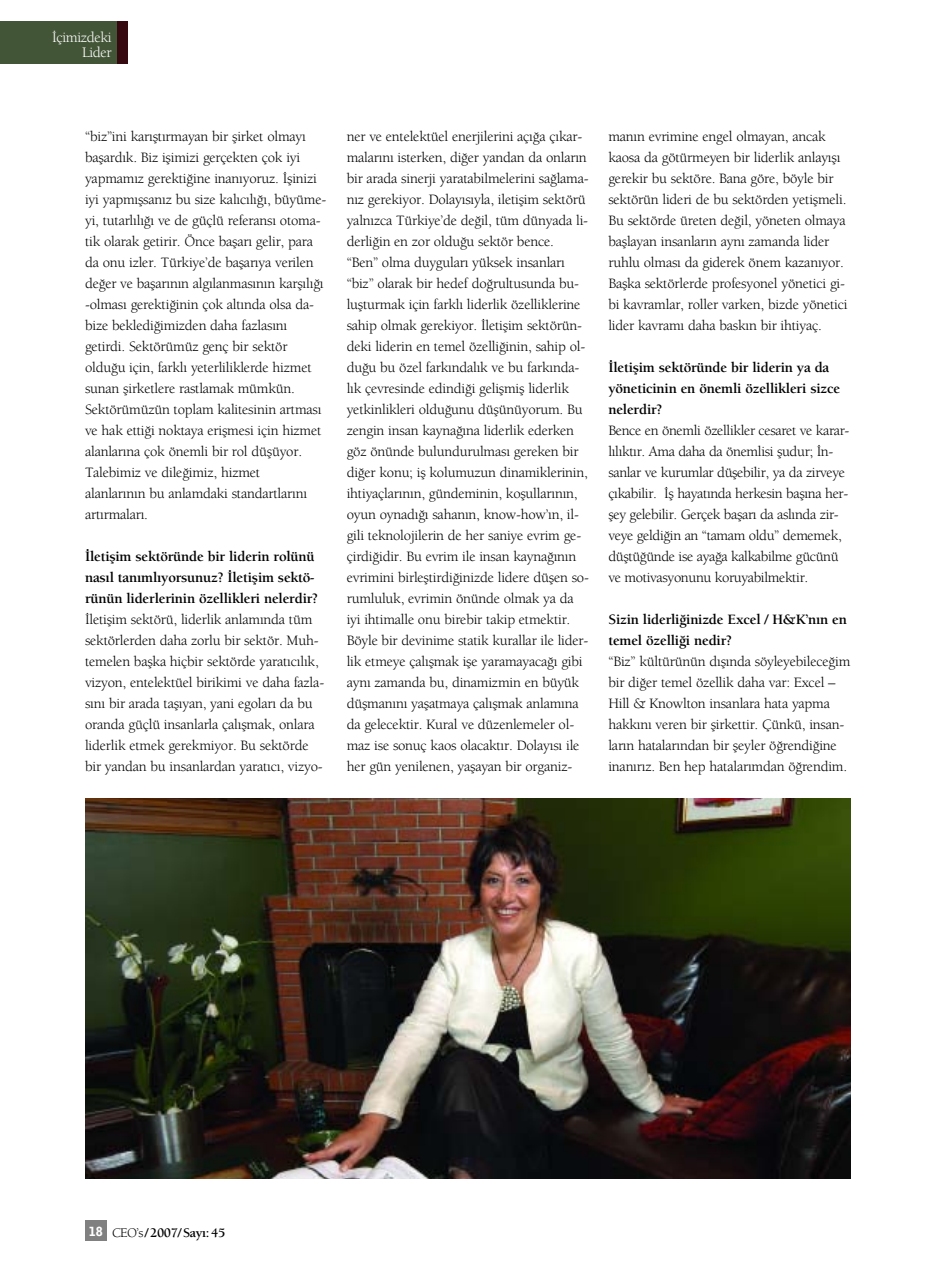
<style>
.page{position:relative;width:936px;height:1276px;background:#fff}
.page>*{position:absolute;margin:0;border:0;box-sizing:border-box;transform-origin:0 0}
.t1{font:15px/15px "Berkeley T Book";letter-spacing:-.025em;color:#fff;text-align:right}
.t2{font:14.7px/21px "Berkeley T Book";letter-spacing:-.015em;color:#000}
.t3{font:14.7px/21px "Berkeley T Bold";letter-spacing:-.015em;color:#000}
.t4{font:13.5px "Berkeley T Bold";letter-spacing:-.025em;color:#000}
.s1{font-family:"Bell Gothic BT Black Ti";font-size:12.6px;color:#fff}
.s2{font-family:"Berkeley T Book"}
</style>
<div class="page">
<div style="left:85px;top:1220px;width:21px;height:21px;background:#808080"></div>
<div style="left:0;top:21px;width:128px;height:43px;background:#435537"></div>
<div style="left:117px;top:21px;width:11px;height:43px;background:#36080f"></div>
<img style="left:85px;top:799px;width:765px;height:379px">
<p class="t1" style="left:52px;top:28px;width:61px">‹çimizdeki<br>Lider</p>
<p class="t2" style="left:85px;top:125px;width:243px">“biz”ini kar›flt›rmayan bir flirket olmay› baflard›k. Biz iflimizi gerçekten çok iyi yapmam›z gerekti¤ine inan›yoruz. ‹flinizi iyi yapm›flsan›z bu size kal›c›l›¤›, büyüme&shy;yi, tutarl›l›¤› ve de güçlü referans› otoma&shy;tik olarak getirir. Önce baflar› gelir, para da onu izler. Türkiye’de baflar›ya verilen de¤er ve baflar›n›n alg›lanmas›n›n karfl›l›¤› -olmas› gerekti¤inin çok alt›nda olsa da&shy;bize bekledi¤imizden daha fazlas›n› getirdi. Sektörümüz genç bir sektör oldu¤u için, farkl› yeterliliklerde hizmet sunan flirketlere rastlamak mümkün.<br>Sektörümüzün toplam kalitesinin artmas› ve hak etti¤i noktaya eriflmesi için hizmet alanlar›na çok önemli bir rol düflüyor.<br>Talebimiz ve dile¤imiz, hizmet<br>alanlar›n›n bu anlamdaki standartlar›n› art›rmalar›.</p>
<p class="t3" style="left:85px;top:545px;width:235px">‹letiflim sektöründe bir liderin rolünü nas›l tan›ml›yorsunuz? ‹letiflim sektö&shy;rünün liderlerinin özellikleri nelerdir?</p>
<p class="t2" style="left:85px;top:608px;width:241px">‹letiflim sektörü, liderlik anlam›nda tüm sektörlerden daha zorlu bir sektör. Muh&shy;temelen baflka hiçbir sektörde yarat›c›l›k, vizyon, entelektüel birikimi ve daha fazla&shy;s›n› bir arada tafl›yan, yani egolar› da bu oranda güçlü insanlarla çal›flmak, onlara liderlik etmek gerekmiyor. Bu sektörde bir yandan bu insanlardan yarat›c›, vizyo-</p>
<p class="t2" style="left:347px;top:125px;width:244px">ner ve entelektüel enerjilerini aç›¤a ç›kar&shy;malar›n› isterken, di¤er yandan da onlar›n bir arada sinerji yaratabilmelerini sa¤lama&shy;n›z gerekiyor. Dolay›s›yla, iletiflim sektörü yaln›zca Türkiye’de de¤il, tüm dünyada li&shy;derli¤in en zor oldu¤u sektör bence. “Ben” olma duygular› yüksek insanlar› “biz” olarak bir hedef do¤rultusunda bu&shy;luflturmak için farkl› liderlik özelliklerine sahip olmak gerekiyor. ‹letiflim sektörün&shy;deki liderin en temel özelli¤inin, sahip ol&shy;du¤u bu özel fark›ndal›k ve bu fark›nda&shy;l›k çevresinde edindi¤i geliflmifl liderlik yetkinlikleri oldu¤unu düflünüyorum. Bu zengin insan kayna¤›na liderlik ederken göz önünde bulundurulmas› gereken bir di¤er konu; ifl kolumuzun dinamiklerinin, ihtiyaçlar›n›n, gündeminin, koflullar›n›n, oyun oynad›¤› sahan›n, know-how’›n, il&shy;gili teknolojilerin de her saniye evrim ge&shy;çirdi¤idir. Bu evrim ile insan kayna¤›n›n evrimini birlefltirdi¤inizde lidere düflen so&shy;rumluluk, evrimin önünde olmak ya da iyi ihtimalle onu birebir takip etmektir.<br>Böyle bir devinime statik kurallar ile lider&shy;lik etmeye çal›flmak ifle yaramayaca¤› gibi ayn› zamanda bu, dinamizmin en büyük düflman›n› yaflatmaya çal›flmak anlam›na da gelecektir. Kural ve düzenlemeler ol&shy;maz ise sonuç kaos olacakt›r. Dolay›s› ile her gün yenilenen, yaflayan bir organiz-</p>
<p class="t2" style="left:608px;top:125px;width:241px">man›n evrimine engel olmayan, ancak kaosa da götürmeyen bir liderlik anlay›fl› gerekir bu sektöre. Bana göre, böyle bir sektörün lideri de bu sektörden yetiflmeli.<br>Bu sektörde üreten de¤il, yöneten olmaya bafllayan insanlar›n ayn› zamanda lider ruhlu olmas› da giderek önem kazan›yor.<br>Baflka sektörlerde profesyonel yönetici gi&shy;bi kavramlar, roller varken, bizde yönetici lider kavram› daha bask›n bir ihtiyaç.</p>
<p class="t3" style="left:608px;top:356px;width:233px">‹letiflim sektöründe bir liderin ya da yöneticinin en önemli özellikleri sizce nelerdir?</p>
<p class="t2" style="left:608px;top:419px;width:242px">Bence en önemli özellikler cesaret ve karar&shy;l›l›kt›r. Ama daha da önemlisi fludur; ‹n&shy;sanlar ve kurumlar düflebilir, ya da zirveye ç›kabilir. ‹fl hayat›nda herkesin bafl›na her&shy;fley gelebilir. Gerçek baflar› da asl›nda zir&shy;veye geldi¤in an “tamam oldu” dememek, düfltü¤ünde ise aya¤a kalkabilme gücünü ve motivasyonunu koruyabilmektir.</p>
<p class="t3" style="left:608px;top:608px;width:240px">Sizin liderli¤inizde Excel / H&amp;K’n›n en temel özelli¤i nedir?</p>
<p class="t2" style="left:608px;top:650px;width:243px">“Biz” kültürünün d›fl›nda söyleyebilece¤im bir di¤er temel özellik daha var: Excel – Hill &amp; Knowlton insanlara hata yapma hakk›n› veren bir flirkettir. Çünkü, insan&shy;lar›n hatalar›ndan bir fleyler ö¤rendi¤ine inan›r›z. Ben hep hatalar›mdan ö¤rendim.</p>
<p class="t4" style="left:89px;top:1222px;width:138px"><span class="s1">18</span> <span class="s2">CEO’s</span>/2007/Say›:45</p>
</div>
